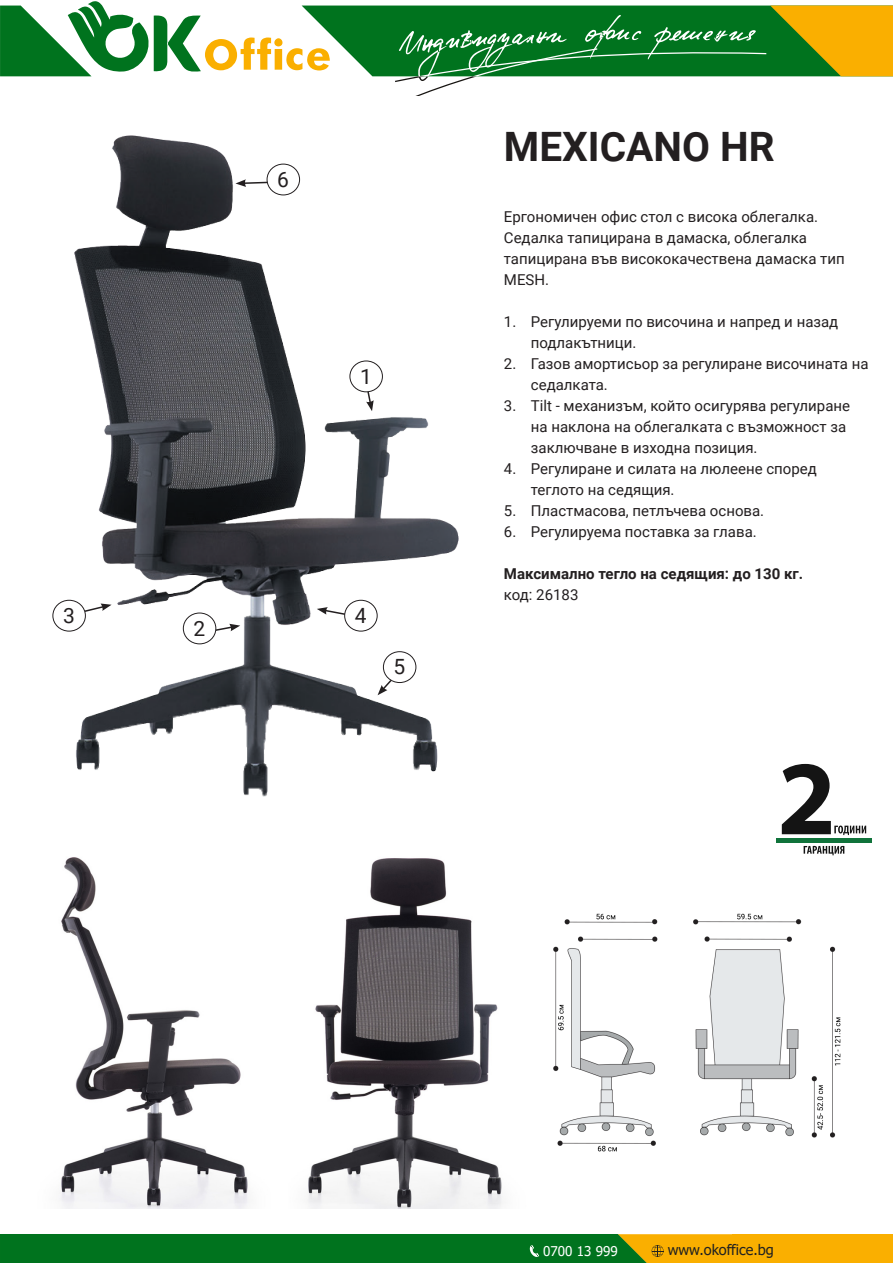
<style>
.page{position:relative;width:893px;height:1263px;background:#fff}
.page>*{position:absolute;margin:0;border:0;box-sizing:border-box;transform-origin:0 0}
.t1{font:700 40.5px "Roboto";color:#231f20}
.t2{font:21px "Roboto";color:#231f20}
.t3{font:15px/21px "Roboto";color:#231f20}
.t4{font:700 15px "Roboto";color:#231f20}
.t5{font:14.55px "Tahoma";color:#222221}
.t6{font:13.5px "Tahoma";color:#fff}
</style>
<div class="page">
<svg style="left:0;top:6px;width:395px;height:70px;fill:#00731e"></svg>
<svg style="left:68px;top:1px;width:262px;height:71px"></svg>
<svg style="left:395px;top:6px;width:498px;height:90px"></svg>
<div style="left:733px;top:1234px;width:160px;height:29px;background:#faaf00"></div>
<svg style="left:0;top:1234px;width:733px;height:29px;background:#227b1a"></svg>
<img style="left:75px;top:136px;width:383px;height:661px">
<div style="left:53px;top:600px;width:32px;height:31px;background:#fff;border-radius:50%"></div>
<div style="left:53px;top:600px;width:33px;height:31px;border:1px solid #231f20;border-radius:50%"></div>
<div style="left:183px;top:613px;width:33px;height:31px;background:#fff;border-radius:50%"></div>
<div style="left:183px;top:613px;width:33px;height:31px;border:1px solid #231f20;border-radius:50%"></div>
<div style="left:267px;top:164px;width:33px;height:31px;background:#fff;border-radius:50%"></div>
<div style="left:267px;top:164px;width:33px;height:31px;border:1px solid #231f20;border-radius:50%"></div>
<div style="left:350px;top:361px;width:32px;height:31px;background:#fff;border-radius:50%"></div>
<div style="left:350px;top:361px;width:33px;height:31px;border:1px solid #231f20;border-radius:50%"></div>
<div style="left:383px;top:652px;width:33px;height:30px;background:#fff;border-radius:50%"></div>
<div style="left:383px;top:651px;width:33px;height:32px;border:1px solid #231f20;border-radius:50%"></div>
<div style="left:345px;top:600px;width:32px;height:31px;background:#fff;border-radius:50%"></div>
<div style="left:344px;top:600px;width:34px;height:31px;border:1px solid #231f20;border-radius:50%"></div>
<svg style="left:235px;top:179px;width:34px;height:8px"></svg>
<svg style="left:83px;top:603px;width:29px;height:10px"></svg>
<svg style="left:214px;top:624px;width:26px;height:8px"></svg>
<svg style="left:378px;top:678px;width:15px;height:17px"></svg>
<svg style="left:317px;top:607px;width:30px;height:9px"></svg>
<svg style="left:366px;top:390px;width:8px;height:21px"></svg>
<img style="left:60px;top:857px;width:188px;height:352px">
<img style="left:307px;top:858px;width:195px;height:351px">
<img style="left:553px;top:913px;width:288px;height:239px">
<div style="left:776px;top:838px;width:96px;height:5px;background:#10733b"></div>
<svg style="left:804px;top:846px;width:40px;height:9px"></svg>
<svg style="left:782px;top:764px;width:84px;height:71px"></svg>
<p class="t2" style="left:63px;top:601px;width:13px">3</p>
<p class="t2" style="left:277px;top:164px;width:13px">6</p>
<p class="t2" style="left:360px;top:361px;width:13px">1</p>
<p class="t2" style="left:194px;top:613px;width:13px">2</p>
<p class="t2" style="left:355px;top:601px;width:13px">4</p>
<p class="t2" style="left:394px;top:652px;width:13px">5</p>
<p class="t1" style="left:504px;top:118px;width:272px">MEXICANO HR</p>
<p class="t3" style="left:504px;top:206px;width:316px">Ергономичен офис стол с висока облегалка.</p>
<p class="t3" style="left:504px;top:227px;width:342px">Седалка тапицирана в дамаска, облегалка тапицирана във висококачествена дамаска тип<br>MESH.</p>
<p class="t3" style="left:531px;top:311px;width:309px;text-indent:-27px">1. Регулируеми по височина и напред и назад подлакътници.</p>
<p class="t3" style="left:531px;top:353px;width:339px;text-indent:-27px">2. Газов амортисьор за регулиране височината на седалката.</p>
<p class="t3" style="left:531px;top:395px;width:321px;text-indent:-27px">3. Tilt - механизъм, който осигурява регулиране на наклона на облегалката с възможност за заключване в изходна позиция.</p>
<p class="t3" style="left:531px;top:458px;width:287px;text-indent:-27px">4. Регулиране и силата на люлеене според теглото на седящия.</p>
<p class="t3" style="left:504px;top:500px;width:262px">5. Пластмасова, петлъчева основа.</p>
<p class="t3" style="left:504px;top:521px;width:254px">6. Регулируeма поставка за глава.</p>
<p class="t4" style="left:504px;top:563px;width:301px">Максимално тегло на седящия: до 130 кг.</p>
<p class="t3" style="left:504px;top:584px;width:76px">код: 26183</p>
<p class="t6" style="left:543px;top:1242px;width:76px">0700 13 999</p>
<p class="t5" style="left:668px;top:1240px;width:108px">www.okoffice.bg</p>
</div>
